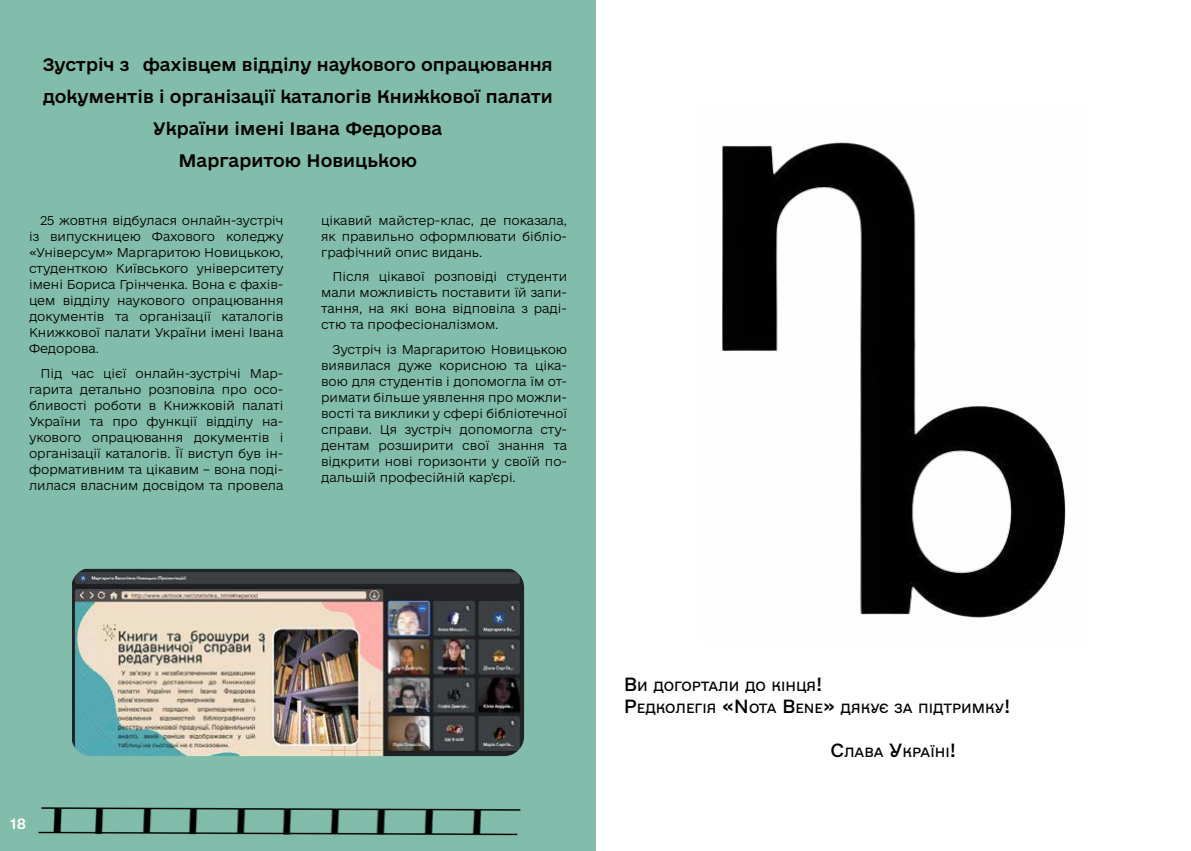
<style>
.page{position:relative;width:1191px;height:851px;background:#fff}
.page>*{position:absolute;margin:0;border:0;box-sizing:border-box;transform-origin:0 0}
.t1{font:17px/32px "e Ukraine Head Medium";color:#000;text-align:center}
.t2{font:14px "e Ukraine Head Medium";color:#fff}
.t3{font:12.6px/22px "e Ukraine Head Regular";color:#000}
.t4{font:300 12px/16px "e Ukraine Ultra";color:#000;text-align:justify}
.s1{font-size:18px}
</style>
<div class="page">
<div style="left:0;top:0;width:595px;height:850px;background:#82bdab"></div>
<img style="left:72px;top:568px;width:452px;height:188px">
<img style="left:38px;top:807px;width:483px;height:31px">
<img style="left:722px;top:142px;width:344px;height:476px">
<h1 class="t1" style="left:43px;top:50px;width:511px">Зустріч з фахівцем відділу наукового опрацювання документів і організації каталогів Книжкової палати України імені Івана Федорова<br>Маргаритою Новицькою</h1>
<p class="t4" style="left:29px;top:213px;width:256px;text-indent:11px">25 жовтня відбулася онлайн-зустріч із випускницею Фахового коледжу «Універсум» Маргаритою Новицькою, студенткою Київського університету імені Бориса Грінченка. Вона є фахів&shy;цем відділу наукового опрацювання документів та організації каталогів Книжкової палати України імені Івана Федорова.</p>
<p class="t4" style="left:29px;top:365px;width:256px;text-indent:11px">Під час цієї онлайн-зустрічі Мар&shy;гарита детально розповіла про осо&shy;бливості роботи в Книжковій палаті України та про функції відділу на&shy;укового опрацювання документів і організації каталогів. Її виступ був ін&shy;формативним та цікавим – вона поді&shy;лилася власним досвідом та провела</p>
<p class="t4" style="left:321px;top:213px;width:247px">цікавий майстер-клас, де показала, як правильно оформлювати бібліо&shy;графічний опис видань.</p>
<p class="t4" style="left:321px;top:269px;width:247px;text-indent:11px">Після цікавої розповіді студенти мали можливість поставити їй запи&shy;тання, на які вона відповіла з раді&shy;стю та професіоналізмом.</p>
<p class="t4" style="left:321px;top:342px;width:247px;text-indent:11px">Зустріч із Маргаритою Новицькою виявилася дуже корисною та ціка&shy;вою для студентів і допомогла їм от&shy;римати більше уявлення про можли&shy;вості та виклики у сфері бібліотечної справи. Ця зустріч допомогла сту&shy;дентам розширити свої знання та відкрити нові горизонти у своїй по&shy;дальшій професійній кар’єрі.</p>
<p class="t2" style="left:10px;top:816px;width:17px">18</p>
<p class="t3" style="left:624px;top:675px;width:388px"><span class="s1">В</span>И ДОГОРТАЛИ ДО КІНЦЯ<span class="s1">!<br>Р</span>ЕДКОЛЕГІЯ <span class="s1">«N</span>OTA <span class="s1">B</span>EN E<span class="s1">»</span> ДЯКУЄ ЗА ПІДТРИМКУ<span class="s1">!</span></p>
<p class="t3" style="left:830px;top:741px;width:127px"><span class="s1">С</span>ЛАВА <span class="s1">У</span>КРАЇНІ<span class="s1">!</span></p>
</div>
